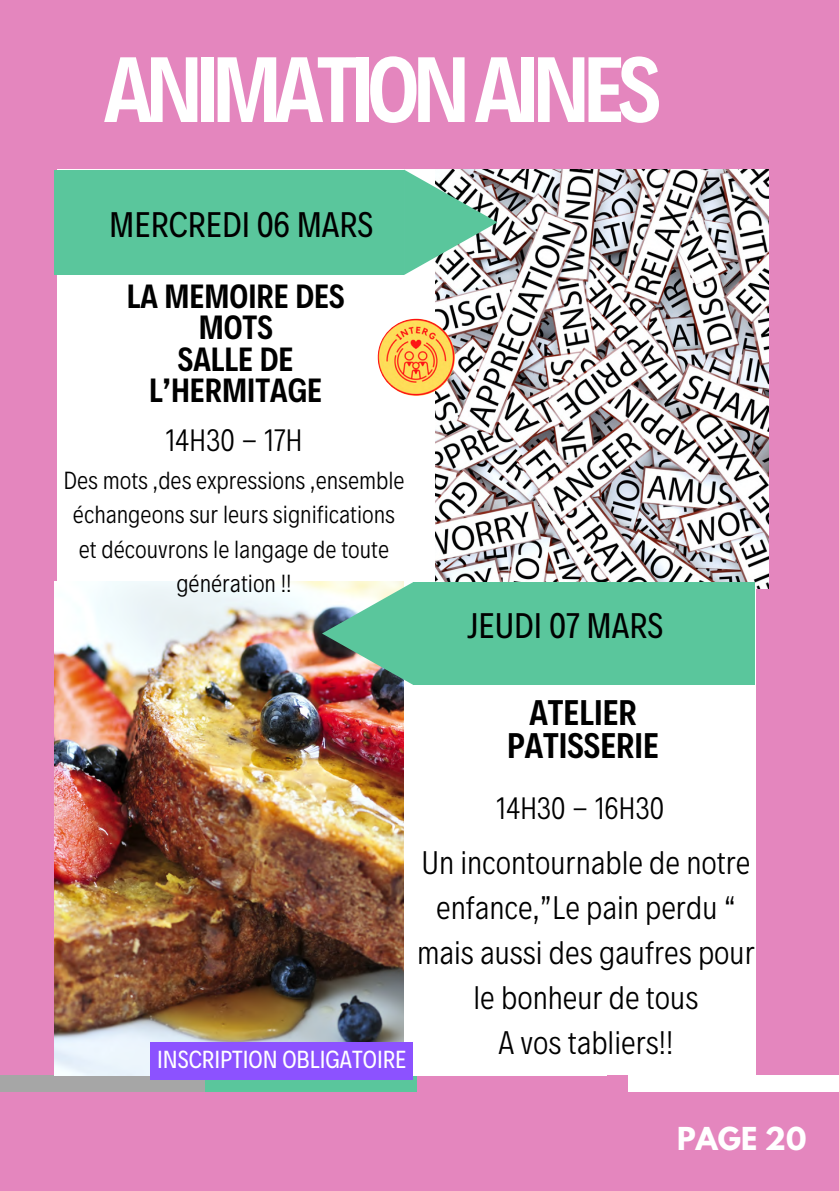
<style>
.page{position:relative;width:839px;height:1191px;background:#fff}
.page>*{position:absolute;margin:0;border:0;box-sizing:border-box;transform-origin:0 0}
.t1{font:600 93.8px "Decalotype";letter-spacing:-.07em;color:#fff}
.t2{font:36px "Decalotype";color:#000}
.t3{font:600 36px/33px "Decalotype";color:#000;text-align:center}
.t4{font:600 34px/31.6px "Decalotype";color:#000;text-align:center}
.t5{font:300 33px/45px "Decalotype";color:#000;text-align:center}
.t6{font:300 31.4px "Decalotype";color:#000}
.t7{font:700 28px "League Spartan";color:#fff}
.t8{font:300 25px/34.4px "Decalotype";color:#000;text-align:center}
.t9{font:25px "Decalotype";color:#fff}
</style>
<div class="page">
<div style="left:0;top:0;width:838px;height:1191px;background:#e486be"></div>
<div style="left:57px;top:170px;width:698px;height:910px;background:#fff"></div>
<div style="left:0;top:1076px;width:208px;height:16px;background:#a6a6a6"></div>
<div style="left:628px;top:1076px;width:210px;height:16px;background:#fff"></div>
<div style="left:416px;top:1076px;width:212px;height:16px;background:#e486be"></div>
<div style="left:205px;top:1076px;width:211px;height:16px;background:#5ac69c"></div>
<img style="left:55px;top:582px;width:348px;height:493px">
<img style="left:435px;top:170px;width:333px;height:418px">
<svg style="left:404px;top:170px;width:93px;height:105px"></svg>
<div style="left:55px;top:170px;width:349px;height:105px;background:#5ac69c"></div>
<img style="left:322px;top:582px;width:91px;height:103px">
<div style="left:413px;top:582px;width:342px;height:102px;background:#5ac69c"></div>
<img style="left:378px;top:319px;width:77px;height:77px;border-radius:50%">
<div style="left:150px;top:1042px;width:263px;height:37px;background:#8c52ff"></div>
<h5 class="t1" style="left:104px;top:27px;width:558px">ANIMATIONAINES</h5>
<p class="t2" style="left:109px;top:200px;width:266px">MERCREDI 06 MARS</p>
<p class="t4" style="left:127px;top:278px;width:219px">LA MEMOIRE DES<br>MOTS<br>SALLE DE<br>L’HERMITAGE</p>
<h5 class="t6" style="left:165px;top:419px;width:139px">14H30 - 17H</h5>
<h3 class="t8" style="left:63px;top:462px;width:342px">Des mots ,des expressions ,ensemble échangeons sur leurs significations et découvrons le langage de toute génération !!</h3>
<h2 class="t2" style="left:467px;top:602px;width:197px">JEUDI 07 MARS</h2>
<h4 class="t3" style="left:507px;top:694px;width:153px">ATELIER<br>PATISSERIE</h4>
<h3 class="t9" style="left:157px;top:1043px;width:251px">INSCRIPTION OBLIGATOIRE</h3>
<h2 class="t6" style="left:496px;top:787px;width:169px">14H30 - 16H30</h2>
<p class="t5" style="left:417px;top:837px;width:339px">Un incontournable de notre enfance,”Le pain perdu “ mais aussi des gaufres pour le bonheur de tous<br>A vos tabliers!!</p>
<p class="t7" style="left:677px;top:1125px;width:131px">PAGE 20</p>
</div>
